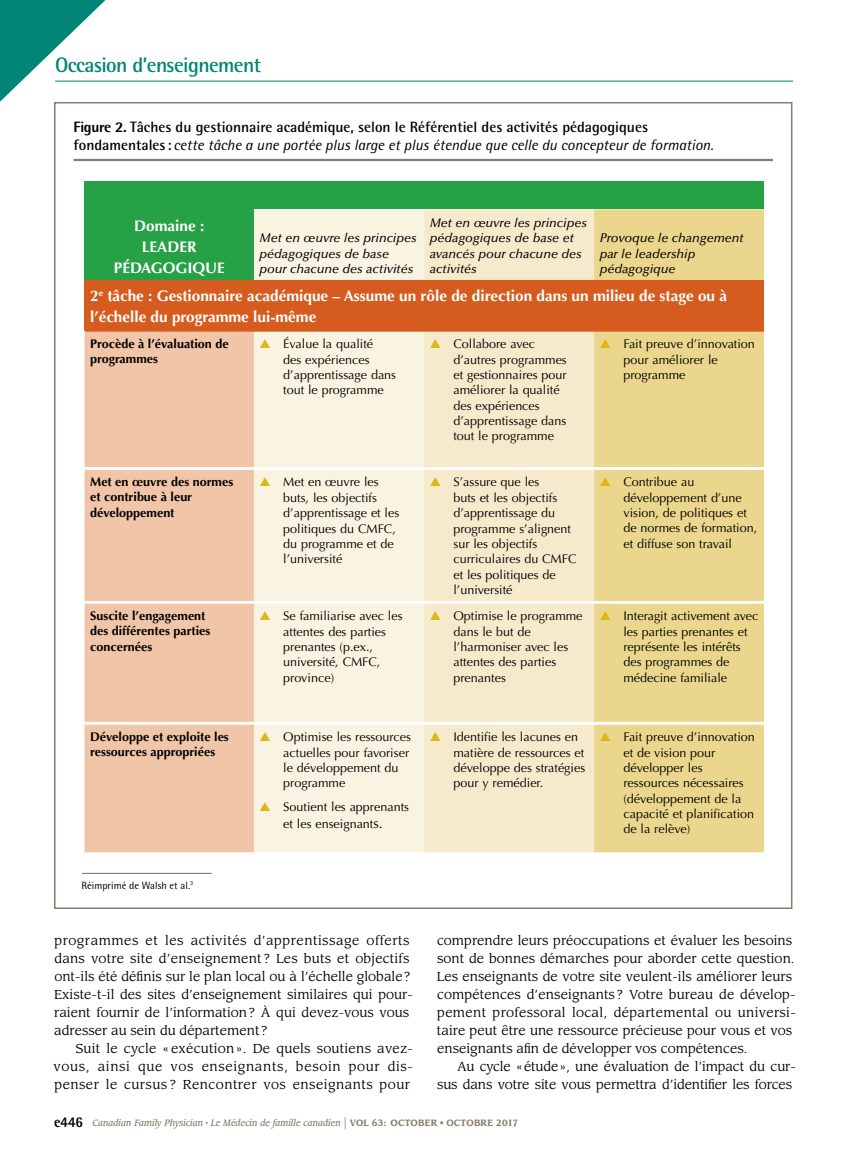
<style>
.page{position:relative;width:851px;height:1161px;background:#fff}
.page>*{position:absolute;margin:0;border:0;box-sizing:border-box;transform-origin:0 0}
.t1{font:700 21px "Rotis Semi Sans Std";letter-spacing:-.03em;color:#008576}
.t2{font:700 15.3px/21px "Optima";color:#fff;text-align:center}
.t3{font:700 15px/18px "Rotis Semi Sans Std";color:#000}
.t4{font:12.75px/18px "Leawood Std";color:#000}
.t5{font:12.6px/15.3px "Optima";color:#000}
.t6{font:italic 500 12.6px/15.3px "Optima";color:#000}
.t7{font:700 12.6px/15.3px "Optima";color:#000}
.t8{font:10.5px "Rotis Semi Sans Std";color:#000}
.t9{font:italic 500 9px "Leawood Std";color:#887e6e;scale:.9 1}
.s1{font-weight:800}
.s2{font-weight:400;font-style:italic}
.s3{color:#dbb915}
.s4{font-size:13.95px}
.s5{font-family:"Rotis Semi Sans Std";font-weight:800;font-style:normal;font-size:15px;color:#000}
.s6{font-weight:400;font-style:normal;font-size:15px}
.s7{font-weight:700;font-style:normal}
.s8{font-weight:400;font-style:normal}
</style>
<div class="page">
<hr style="left:55px;top:81px;width:738px;height:1px;background:#008576">
<svg style="left:0;top:0;width:127px;height:102px"></svg>
<hr style="left:74px;top:159px;width:698px;height:2px;background:#887e6e">
<hr style="left:82px;top:873px;width:129px;height:1px;background:#6d6e71">
<div style="left:85px;top:181px;width:679px;height:28px;background:#26a146"></div>
<div style="left:85px;top:209px;width:169px;height:72px;background:#26a146"></div>
<div style="left:254px;top:209px;width:170px;height:643px;background:#f9f3e2"></div>
<div style="left:424px;top:209px;width:170px;height:643px;background:#f5eacc"></div>
<div style="left:594px;top:209px;width:170px;height:643px;background:#ebd68d"></div>
<div style="left:85px;top:281px;width:679px;height:49px;background:#d55c1e"></div>
<div style="left:85px;top:332px;width:169px;height:520px;background:#f1c5a8"></div>
<hr style="left:254px;top:467px;width:170px;height:3px;background:#fff">
<hr style="left:424px;top:467px;width:170px;height:3px;background:#fff">
<hr style="left:594px;top:467px;width:170px;height:3px;background:#fff">
<hr style="left:254px;top:601px;width:170px;height:3px;background:#fff">
<hr style="left:424px;top:601px;width:170px;height:3px;background:#fff">
<hr style="left:594px;top:601px;width:170px;height:3px;background:#fff">
<hr style="left:254px;top:722px;width:170px;height:3px;background:#fff">
<hr style="left:424px;top:722px;width:170px;height:3px;background:#fff">
<hr style="left:594px;top:722px;width:170px;height:3px;background:#fff">
<hr style="left:85px;top:280px;width:169px;height:3px;background:#d55c1e">
<hr style="left:254px;top:280px;width:170px;height:3px;background:#d55c1e">
<hr style="left:424px;top:280px;width:170px;height:3px;background:#d55c1e">
<hr style="left:594px;top:280px;width:170px;height:3px;background:#d55c1e">
<hr style="left:85px;top:329px;width:169px;height:3px;background:#d55c1e">
<hr style="left:254px;top:329px;width:170px;height:3px;background:#d55c1e">
<hr style="left:424px;top:329px;width:170px;height:3px;background:#d55c1e">
<hr style="left:594px;top:329px;width:170px;height:3px;background:#d55c1e">
<hr style="left:85px;top:467px;width:169px;height:3px;background:#fff">
<hr style="left:85px;top:601px;width:169px;height:3px;background:#fff">
<hr style="left:85px;top:722px;width:169px;height:3px;background:#fff">
<h1 class="t1" style="left:55px;top:52px;width:207px">Occasion d’enseignement</h1>
<p class="t3" style="left:74px;top:118px;width:641px"><span class="s1">Figure 2.</span> Tâches du gestionnaire académique, selon le Référentiel des activités pédagogiques fondamentales : <span class="s2">cette tâche a une portée plus large et plus étendue que celle du concepteur de formation.</span></p>
<p class="t6" style="left:429px;top:215px;width:159px">Met en œuvre les principes pédagogiques de base et avancés pour chacune des activités</p>
<p class="t2" style="left:114px;top:216px;width:112px">Domaine :<br>LEADER<br>PÉDAGOGIQUE</p>
<p class="t6" style="left:599px;top:231px;width:145px">Provoque le changement par le leadership pédagogique</p>
<p class="t2" style="left:90px;top:285px;width:638px;text-align:left">2<sup>e</sup> tâche : Gestionnaire académique – Assume un rôle de direction dans un milieu de stage ou à l’échelle du programme lui-même</p>
<p class="t7" style="left:90px;top:336px;width:140px">Procède à l’évaluation de programmes</p>
<p class="t5" style="left:283px;top:336px;width:114px;text-indent:-24px"><span class="s3">▲</span> Évalue la qualité<br>des expériences d’apprentissage dans tout le programme</p>
<p class="t5" style="left:453px;top:336px;width:115px;text-indent:-24px"><span class="s3">▲</span> Collabore avec d’autres programmes et gestionnaires pour améliorer la qualité des expériences d’apprentissage dans tout le programme</p>
<p class="t5" style="left:623px;top:336px;width:133px;text-indent:-24px"><span class="s3">▲</span> Fait preuve d’innovation pour améliorer le programme</p>
<p class="t7" style="left:90px;top:474px;width:145px">Met en œuvre des normes et contribue à leur développement</p>
<p class="t5" style="left:283px;top:475px;width:117px;text-indent:-24px"><span class="s3">▲</span> Met en œuvre les buts, les objectifs d’apprentissage et les politiques du CMFC, du programme et de l’université</p>
<p class="t5" style="left:453px;top:475px;width:124px;text-indent:-24px"><span class="s3">▲</span> S’assure que les<br>buts et les objectifs d’apprentissage du programme s’alignent sur les objectifs curriculaires du CMFC et les politiques de l’université</p>
<p class="t5" style="left:623px;top:475px;width:135px;text-indent:-24px"><span class="s3">▲</span> Contribue au développement d’une vision, de politiques et de normes de formation, et diffuse son travail</p>
<p class="t7" style="left:90px;top:608px;width:122px">Suscite l’engagement des différentes parties concernées</p>
<p class="t5" style="left:283px;top:608px;width:121px;text-indent:-24px"><span class="s3">▲</span> Se familiarise avec les attentes des parties prenantes (p.ex., université, CMFC, province)</p>
<p class="t5" style="left:453px;top:608px;width:131px;text-indent:-24px"><span class="s3">▲</span> Optimise le programme dans le but de l’harmoniser avec les attentes des parties prenantes</p>
<p class="t5" style="left:623px;top:608px;width:136px;text-indent:-24px"><span class="s3">▲</span> Interagit activement avec les parties prenantes et représente les intérêts des programmes de médecine familiale</p>
<p class="t6" style="left:259px;top:231px;width:159px">Met en œuvre les principes pédagogiques de base pour chacune des activités</p>
<p class="t7" style="left:90px;top:729px;width:140px">Développe et exploite les ressources appropriées</p>
<p class="t5" style="left:283px;top:729px;width:129px;text-indent:-24px"><span class="s3">▲</span> Optimise les ressources actuelles pour favoriser le développement du programme</p>
<p class="t5" style="left:259px;top:799px;width:151px;line-height:16.8px;text-align:center"><span class="s3">▲</span> Soutient les apprenants et les enseignant<span class="s4">s.</span></p>
<p class="t5" style="left:453px;top:729px;width:133px;text-indent:-24px"><span class="s3">▲</span> Identifie les lacunes en matière de ressources et développe des stratégies pour y remédier.</p>
<p class="t5" style="left:623px;top:729px;width:133px;text-indent:-24px"><span class="s3">▲</span> Fait preuve d’innovation et de vision pour développer les ressources nécessaires (développement de la capacité et planification de la relève)</p>
<p class="t8" style="left:81px;top:879px;width:113px">Réimprimé de Walsh et al.<sup>3</sup></p>
<p class="t4" style="left:54px;top:932px;width:360px">programmes et les activités d’apprentissage offerts dans votre site d’enseignement ? Les buts et objectifs ont-ils été définis sur le plan local ou à l’échelle globale?<br>Existe-t-il des sites d’enseignement similaires qui pour&shy;raient fournir de l’information? À qui devez-vous vous adresser au sein du département?</p>
<p class="t4" style="left:54px;top:1040px;width:361px;text-align:justify;text-indent:22px">Suit le cycle « exécution». De quels soutiens avez&shy;vous, ainsi que vos enseignants, besoin pour dis&shy;penser le cursus ? Rencontrer vos enseignants pour</p>
<p class="t4" style="left:437px;top:932px;width:360px">comprendre leurs préoccupations et évaluer les besoins sont de bonnes démarches pour aborder cette question.<br>Les enseignants de votre site veulent-ils améliorer leurs compétences d’enseignants ? Votre bureau de dévelop&shy;pement professoral local, départemental ou universi&shy;taire peut être une ressource précieuse pour vous et vos enseignants afin de développer vos compétences.</p>
<p class="t4" style="left:437px;top:1058px;width:360px;text-align:right">Au cycle «étude», une évaluation de l’impact du cur&shy;sus dans votre site vous permettra d’identifier les forces</p>
<p class="t9" style="left:54px;top:1118px;width:517px"><span class="s5">e446</span> Canadian Family Physician <sup>•</sup> Le Médecin de famille canadien <span class="s6">|</span> <span class="s7">VOL 63: OCTOBER</span> <span class="s8">•</span> <span class="s7">OCTOBRE 2017</span></p>
</div>
